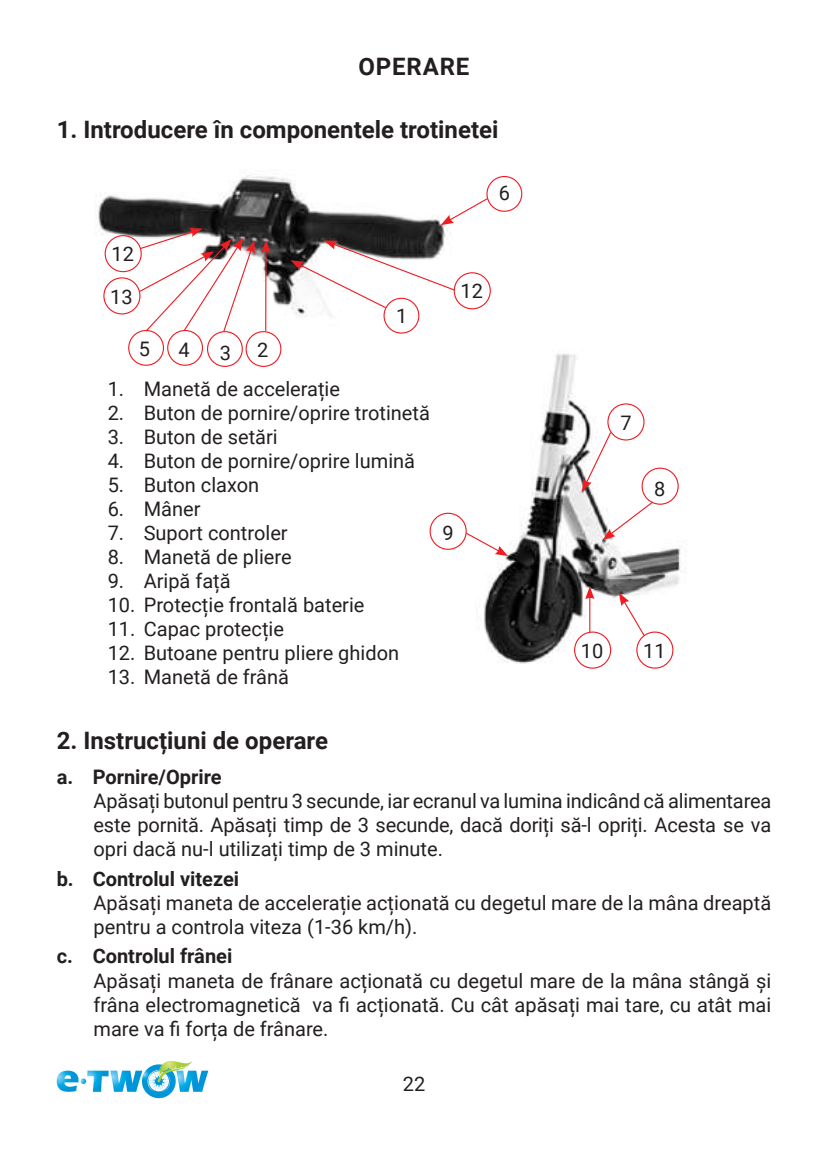
<style>
.page{position:relative;width:828px;height:1157px;background:#fff}
.page>*{position:absolute;margin:0;border:0;box-sizing:border-box;transform-origin:0 0}
.t1{font:700 24px "Roboto";color:#231f20}
.t2{font:700 24px "Roboto";letter-spacing:.035em;color:#231f20}
.t3{font:20px/24px "Roboto";color:#231f20;text-align:justify}
.t4{font:700 20px "Roboto";color:#231f20}
</style>
<div class="page">
<svg style="left:57px;top:1060px;width:151px;height:39px"></svg>
<img style="left:98px;top:175px;width:588px;height:494px">
<div style="left:454px;top:272px;width:37px;height:37px;border:1px solid #ee1d23;border-radius:50%"></div>
<div style="left:607px;top:403px;width:37px;height:37px;border:1px solid #ee1d23;border-radius:50%"></div>
<div style="left:641px;top:467px;width:37px;height:38px;border:1px solid #ee1d23;border-radius:50%"></div>
<div style="left:636px;top:631px;width:37px;height:37px;border:1px solid #ee1d23;border-radius:50%"></div>
<div style="left:574px;top:631px;width:37px;height:37px;border:1px solid #ee1d23;border-radius:50%"></div>
<div style="left:429px;top:513px;width:38px;height:37px;border:1px solid #ee1d23;border-radius:50%"></div>
<div style="left:105px;top:235px;width:37px;height:37px;border:1px solid #ee1d23;border-radius:50%"></div>
<div style="left:103px;top:277px;width:37px;height:37px;border:1px solid #ee1d23;border-radius:50%"></div>
<div style="left:486px;top:176px;width:36px;height:36px;border:1px solid #ee1d23;border-radius:50%"></div>
<div style="left:383px;top:298px;width:36px;height:35px;border:1px solid #ee1d23;border-radius:50%"></div>
<div style="left:245px;top:331px;width:36px;height:36px;border:1px solid #ee1d23;border-radius:50%"></div>
<div style="left:207px;top:331px;width:36px;height:36px;border:1px solid #ee1d23;border-radius:50%"></div>
<div style="left:167px;top:330px;width:36px;height:36px;border:1px solid #ee1d23;border-radius:50%"></div>
<div style="left:128px;top:330px;width:36px;height:36px;border:1px solid #ee1d23;border-radius:50%"></div>
<svg style="left:291px;top:240px;width:165px;height:69px"></svg>
<hr style="left:265px;top:250px;width:1px;height:81px;background:#ee1d23">
<svg style="left:261px;top:240px;width:10px;height:13px"></svg>
<svg style="left:138px;top:228px;width:117px;height:105px"></svg>
<svg style="left:582px;top:431px;width:30px;height:61px"></svg>
<svg style="left:602px;top:500px;width:52px;height:40px"></svg>
<svg style="left:619px;top:592px;width:27px;height:45px"></svg>
<svg style="left:441px;top:197px;width:48px;height:28px"></svg>
<svg style="left:464px;top:531px;width:44px;height:25px"></svg>
<hr style="left:589px;top:596px;width:1px;height:36px;background:#ee1d23">
<svg style="left:585px;top:586px;width:9px;height:13px"></svg>
<p class="t2" style="left:358px;top:49px;width:112px">OPERARE</p>
<p class="t1" style="left:57px;top:113px;width:443px">1. Introducere în componentele trotinetei</p>
<p class="t3" style="left:499px;top:180px;width:13px">6</p>
<p class="t3" style="left:110px;top:232px;width:25px;line-height:42.2px">12<br>13</p>
<p class="t3" style="left:139px;top:336px;width:13px">5</p>
<p class="t3" style="left:179px;top:337px;width:13px">4</p>
<p class="t3" style="left:220px;top:340px;width:13px">3</p>
<p class="t3" style="left:257px;top:337px;width:13px">2</p>
<p class="t3" style="left:396px;top:303px;width:13px">1</p>
<p class="t3" style="left:108px;top:376px;width:234px">1. Manetă de accelerație</p>
<p class="t3" style="left:108px;top:400px;width:324px">2. Buton de pornire/oprire trotinetă</p>
<p class="t3" style="left:108px;top:424px;width:172px">3. Buton de setări</p>
<p class="t3" style="left:108px;top:448px;width:309px">4. Buton de pornire/oprire lumină</p>
<p class="t3" style="left:108px;top:472px;width:153px">5. Buton claxon</p>
<p class="t3" style="left:108px;top:496px;width:94px">6. Mâner</p>
<p class="t3" style="left:108px;top:520px;width:181px">7. Suport controler</p>
<p class="t3" style="left:108px;top:544px;width:185px">8. Manetă de pliere</p>
<p class="t3" style="left:108px;top:568px;width:124px">9. Aripă față</p>
<p class="t3" style="left:108px;top:592px;width:258px">10. Protecție frontală baterie</p>
<p class="t3" style="left:108px;top:616px;width:178px">11. Capac protecție</p>
<p class="t3" style="left:108px;top:640px;width:293px">12. Butoane pentru pliere ghidon</p>
<p class="t3" style="left:108px;top:664px;width:183px">13. Manetă de frână</p>
<p class="t3" style="left:460px;top:278px;width:24px">12</p>
<p class="t3" style="left:442px;top:519px;width:13px">9</p>
<p class="t3" style="left:620px;top:410px;width:13px">7</p>
<p class="t3" style="left:654px;top:475px;width:13px">8</p>
<p class="t3" style="left:581px;top:638px;width:24px">10</p>
<p class="t3" style="left:643px;top:638px;width:24px">11</p>
<p class="t1" style="left:57px;top:723px;width:273px">2. Instrucțiuni de operare</p>
<p class="t4" style="left:57px;top:763px;width:166px">a. Pornire/Oprire</p>
<p class="t3" style="left:94px;top:788px;width:679px">Apăsați butonul pentru 3 secunde, iar ecranul va lumina indicând că alimentarea este pornită. Apăsați timp de 3 secunde, dacă doriți să-l opriți. Acesta se va opri dacă nu-l utilizați timp de 3 minute.</p>
<p class="t4" style="left:57px;top:864px;width:184px">b. Controlul vitezei</p>
<p class="t3" style="left:94px;top:890px;width:679px">Apăsați maneta de accelerație acționată cu degetul mare de la mâna dreaptă pentru a controla viteza (1-36 km/h).</p>
<p class="t4" style="left:57px;top:942px;width:177px">c. Controlul frânei</p>
<p class="t3" style="left:94px;top:967px;width:679px">Apăsați maneta de frânare acționată cu degetul mare de la mâna stângă și frâna electromagnetică va fi acționată. Cu cât apăsați mai tare, cu atât mai mare va fi forța de frânare.</p>
<p class="t3" style="left:403px;top:1071px;width:24px">22</p>
</div>
